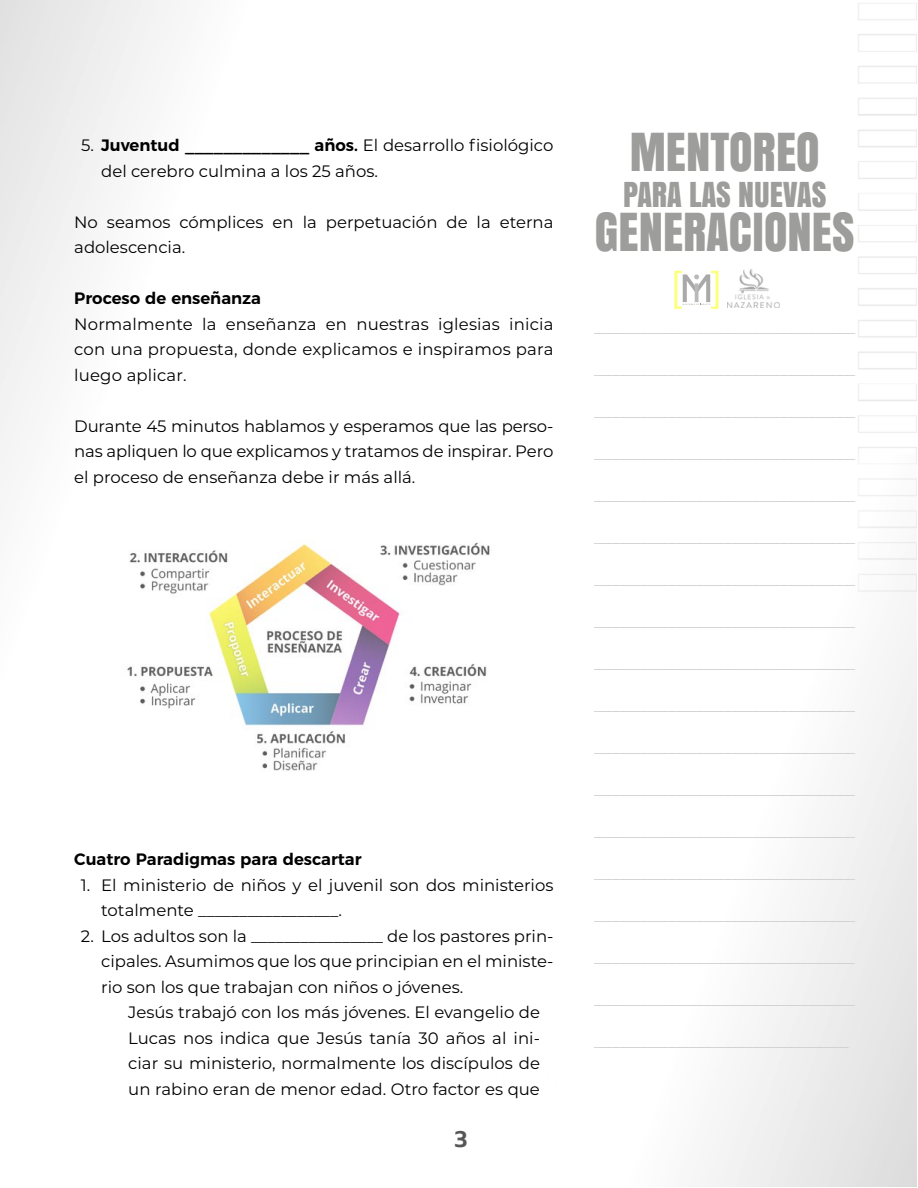
<style>
.page{position:relative;width:918px;height:1188px;background:#fff}
.page>*{position:absolute;margin:0;border:0;box-sizing:border-box;transform-origin:0 0}
.t1{font:48.9px "Anton";color:#9d9d9c}
.t2{font:32.1px "Anton";color:#9d9d9c}
.t3{font:600 22.5px "Prompt";color:#575756}
.t4{font:18px "Montserrat";color:#d0d0d0}
.t5{font:16.5px/25.5px "Montserrat";color:#000;text-align:justify}
.t6{font:600 16.5px "Montserrat";color:#000}
.s1{font-weight:600}
</style>
<div class="page">
<svg style="left:674px;top:271px;width:45px;height:38px"></svg>
<img style="left:728px;top:270px;width:51px;height:38px">
<img style="left:123px;top:540px;width:369px;height:232px">
<p class="t5" style="left:101px;top:132px;width:454px;text-indent:-20px">5. <span class="s1">Juventud _____________ años.</span> El desarrollo fisiológico del cerebro culmina a los 25 años.</p>
<p class="t5" style="left:74px;top:209px;width:481px">No seamos cómplices en la perpetuación de la eterna adolescencia.</p>
<p class="t6" style="left:74px;top:285px;width:188px">Proceso de enseñanza</p>
<p class="t5" style="left:74px;top:311px;width:481px">Normalmente la enseñanza en nuestras iglesias inicia con una propuesta, donde explicamos e inspiramos para luego aplicar.</p>
<p class="t5" style="left:74px;top:413px;width:481px">Durante 45 minutos hablamos y esperamos que las perso&shy;nas apliquen lo que explicamos y tratamos de inspirar. Pero el proceso de enseñanza debe ir más allá.</p>
<p class="t6" style="left:74px;top:846px;width:289px">Cuatro Paradigmas para descartar</p>
<p class="t5" style="left:101px;top:872px;width:454px;text-indent:-20px">1. El ministerio de niños y el juvenil son dos ministerios totalmente _________________.</p>
<p class="t5" style="left:101px;top:923px;width:454px;text-indent:-20px">2. Los adultos son la ________________ de los pastores prin&shy;cipales. Asumimos que los que principian en el ministe&shy;rio son los que trabajan con niños o jóvenes.</p>
<p class="t5" style="left:128px;top:999px;width:413px">Jesús trabajó con los más jóvenes. El evangelio de Lucas nos indica que Jesús tanía 30 años al ini&shy;ciar su ministerio, normalmente los discípulos de un rabino eran de menor edad. Otro factor es que</p>
<h3 class="t3" style="left:455px;top:1123px;width:14px">3</h3>
<h1 class="t1" style="left:630px;top:114px;width:191px">MENTOREO</h1>
<h2 class="t2" style="left:623px;top:170px;width:205px">PARA LAS NUEVAS</h2>
<h1 class="t1" style="left:595px;top:193px;width:261px">GENERACIONES</h1>
<p class="t4" style="left:594px;top:314px;width:263px">_____________________________________</p>
<p class="t4" style="left:594px;top:356px;width:263px">_____________________________________</p>
<p class="t4" style="left:594px;top:398px;width:263px">_____________________________________</p>
<p class="t4" style="left:594px;top:440px;width:263px">_____________________________________</p>
<p class="t4" style="left:594px;top:482px;width:263px">_____________________________________</p>
<p class="t4" style="left:594px;top:524px;width:263px">_____________________________________</p>
<p class="t4" style="left:594px;top:566px;width:263px">_____________________________________</p>
<p class="t4" style="left:594px;top:608px;width:263px">_____________________________________</p>
<p class="t4" style="left:594px;top:650px;width:263px">_____________________________________</p>
<p class="t4" style="left:594px;top:692px;width:263px">_____________________________________</p>
<p class="t4" style="left:594px;top:734px;width:263px">_____________________________________</p>
<p class="t4" style="left:594px;top:776px;width:263px">_____________________________________</p>
<p class="t4" style="left:594px;top:818px;width:263px">_____________________________________</p>
<p class="t4" style="left:594px;top:860px;width:263px">_____________________________________</p>
<p class="t4" style="left:594px;top:902px;width:263px">_____________________________________</p>
<p class="t4" style="left:594px;top:944px;width:263px">_____________________________________</p>
<p class="t4" style="left:594px;top:986px;width:263px">_____________________________________</p>
<p class="t4" style="left:594px;top:1028px;width:256px">____________________________________</p>
</div>
